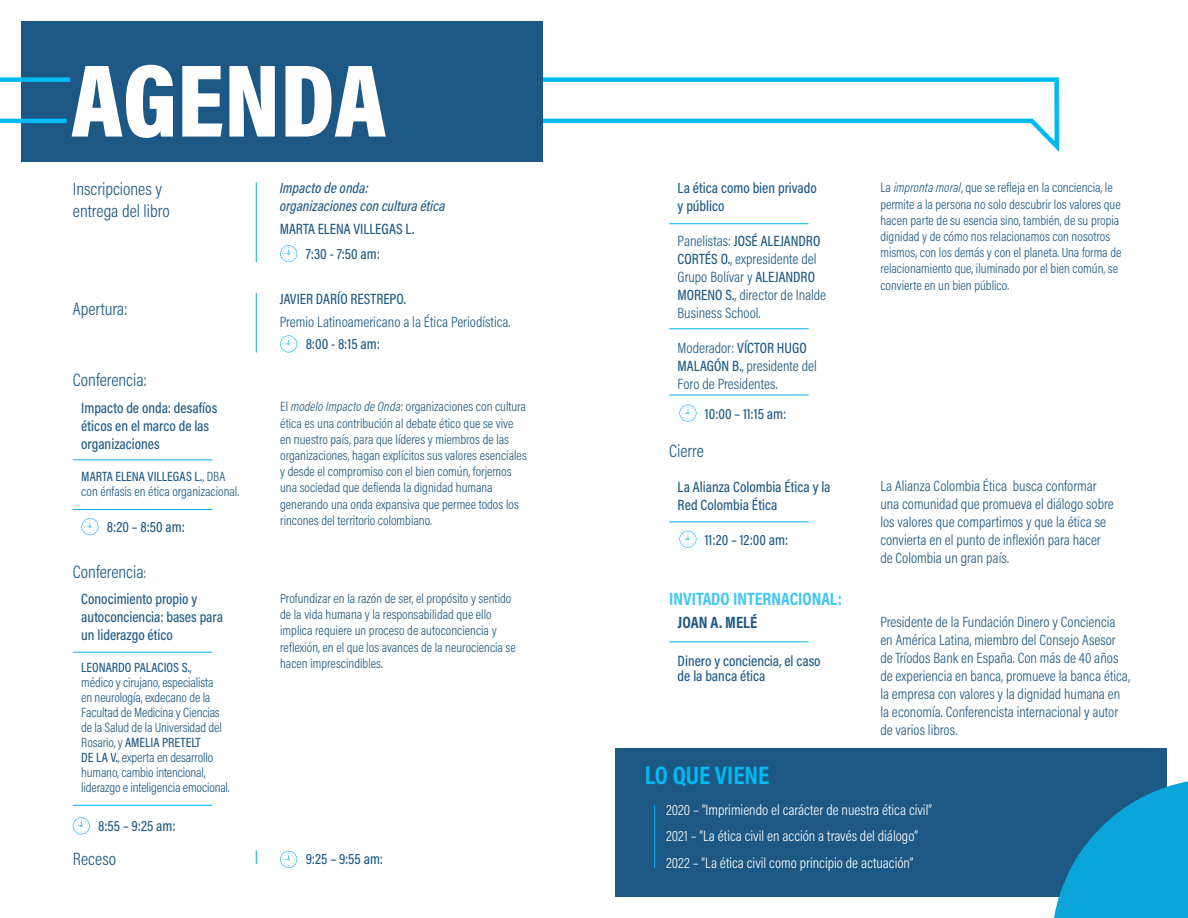
<style>
.page{position:relative;width:1188px;height:918px;background:#fff}
.page>*{position:absolute;margin:0;border:0;box-sizing:border-box;transform-origin:0 0}
.t1{font:900 104.55px "Acumin Pro Cond";color:#fff}
.t2{font:700 25.5px "Acumin Pro Cond";color:#00baf1}
.t3{font:300 18px/21.6px "Acumin Pro Cond";color:#1d5884}
.t4{font:700 18px "Acumin Pro Cond";color:#40c7f4}
.t5{font:700 16.5px "Acumin Pro Cond";color:#1d5884}
.t6{font:300 15px/18px "Acumin Pro Cond";color:#1d5884}
.t7{font:500 15px/18px "Acumin Pro Cond";color:#1d5884}
.t8{font:300 15px/26.5px "Acumin Pro Cond";color:#fff}
.t9{font:italic 500 15px/18px "Acumin Pro Cond";color:#1d5884}
.t10{font:300 13.5px/16.2px "Acumin Pro Cond";color:#1d5884}
.s1{font-weight:500}
.s2{font-size:15px}
.s3{font-style:italic}
</style>
<div class="page">
<hr style="left:669px;top:223px;width:140px;height:1px;background:#00aeef">
<hr style="left:669px;top:328px;width:140px;height:1px;background:#00aeef">
<hr style="left:669px;top:395px;width:140px;height:1px;background:#00aeef">
<hr style="left:669px;top:521px;width:140px;height:1px;background:#00aeef">
<hr style="left:669px;top:641px;width:140px;height:1px;background:#00aeef">
<svg style="left:679px;top:405px;width:17px;height:17px"></svg>
<svg style="left:679px;top:531px;width:17px;height:17px"></svg>
<svg style="left:543px;top:77px;width:517px;height:75px"></svg>
<div style="left:615px;top:749px;width:552px;height:148px;background:#1d5884"></div>
<hr style="left:654px;top:805px;width:1px;height:63px;background:#00aeef">
<svg style="left:1054px;top:781px;width:134px;height:137px"></svg>
<div style="left:21px;top:21px;width:522px;height:141px;background:#1d5884"></div>
<hr style="left:73px;top:459px;width:139px;height:1px;background:#00aeef">
<hr style="left:73px;top:509px;width:139px;height:1px;background:#00aeef">
<hr style="left:256px;top:182px;width:1px;height:80px;background:#00aeef">
<hr style="left:256px;top:293px;width:1px;height:59px;background:#00aeef">
<hr style="left:73px;top:652px;width:139px;height:1px;background:#00aeef">
<hr style="left:73px;top:805px;width:139px;height:1px;background:#00aeef">
<svg style="left:256px;top:851px;width:1px;height:13px"></svg>
<svg style="left:81px;top:518px;width:17px;height:17px"></svg>
<svg style="left:280px;top:245px;width:17px;height:17px"></svg>
<svg style="left:280px;top:851px;width:17px;height:17px"></svg>
<svg style="left:280px;top:335px;width:17px;height:17px"></svg>
<svg style="left:73px;top:817px;width:17px;height:17px"></svg>
<svg style="left:0;top:77px;width:71px;height:47px"></svg>
<h1 class="t1" style="left:71px;top:32px;width:317px">AGENDA</h1>
<h3 class="t3" style="left:73px;top:178px;width:98px">Inscripciones y entrega del libro</h3>
<h3 class="t3" style="left:73px;top:298px;width:56px">Apertura:</h3>
<h3 class="t3" style="left:73px;top:369px;width:76px">Conferencia:</h3>
<p class="t7" style="left:81px;top:398px;width:138px">Impacto de onda: desafíos éticos en el marco de las organizaciones</p>
<p class="t10" style="left:81px;top:468px;width:159px;line-height:15px"><span class="s1">MARTA ELENA VILLEGAS L.</span>, DBA con énfasis en ética organizacional.</p>
<p class="t7" style="left:107px;top:518px;width:79px">8:20 – 8:50 am:</p>
<h3 class="t3" style="left:73px;top:561px;width:75px">Conferencia<span class="s2">:</span></h3>
<p class="t7" style="left:81px;top:590px;width:143px">Conocimiento propio y autoconciencia: bases para un liderazgo ético</p>
<p class="t10" style="left:81px;top:660px;width:150px;line-height:15px"><span class="s1">LEONARDO PALACIOS S.</span>,<br>médico y cirujano, especialista<br>en neurología, exdecano de la<br>Facultad de Medicina y Ciencias de la Salud de la Universidad del<br>Rosario, y <span class="s1">AMELIA PRETELT<br>DE LA V.</span>, experta en desarrollo humano, cambio intencional, liderazgo e inteligencia emocional.</p>
<p class="t7" style="left:98px;top:817px;width:79px">8:55 – 9:25 am:</p>
<h3 class="t3" style="left:73px;top:847px;width:45px">Receso</h3>
<p class="t9" style="left:280px;top:179px;width:167px">Impacto de onda: organizaciones con cultura ética</p>
<p class="t7" style="left:280px;top:219px;width:136px">MARTA ELENA VILLEGAS L.</p>
<p class="t7" style="left:306px;top:245px;width:76px">7:30 - 7:50 am:</p>
<p class="t7" style="left:280px;top:290px;width:128px">JAVIER DARÍO RESTREPO.</p>
<p class="t6" style="left:280px;top:312px;width:232px">Premio Latinoamericano a la Ética Periodística.</p>
<p class="t7" style="left:306px;top:335px;width:76px">8:00 - 8:15 am:</p>
<p class="t10" style="left:280px;top:398px;width:248px">El <span class="s3">modelo Impacto de Onda</span>: organizaciones con cultura ética es una contribución al debate ético que se vive en nuestro país, para que líderes y miembros de las organizaciones, hagan explícitos sus valores esenciales y desde el compromiso con el bien común, forjemos una sociedad que defienda la dignidad humana generando una onda expansiva que permee todos los rincones del territorio colombiano.</p>
<p class="t10" style="left:280px;top:590px;width:237px">Profundizar en la razón de ser, el propósito y sentido de la vida humana y la responsabilidad que ello implica requiere un proceso de autoconciencia y reflexión, en el que los avances de la neurociencia se hacen imprescindibles.</p>
<p class="t7" style="left:306px;top:849px;width:79px">9:25 – 9:55 am:</p>
<p class="t7" style="left:678px;top:179px;width:141px">La ética como bien privado y público</p>
<p class="t6" style="left:678px;top:232px;width:150px">Panelistas: <span class="s1">JOSÉ ALEJANDRO<br>CORTÉS O.</span>, expresidente del<br>Grupo Bolívar y <span class="s1">ALEJANDRO<br>MORENO S.</span>, director de Inalde<br>Business School.</p>
<p class="t6" style="left:678px;top:339px;width:141px">Moderador: <span class="s1">VÍCTOR HUGO<br>MALAGÓN B.</span>, presidente del<br>Foro de Presidentes.</p>
<p class="t7" style="left:705px;top:404px;width:83px">10:00 – 11:15 am:</p>
<h3 class="t3" style="left:669px;top:440px;width:36px">Cierre</h3>
<p class="t7" style="left:678px;top:477px;width:154px">La Alianza Colombia Ética y la<br>Red Colombia Ética</p>
<p class="t7" style="left:705px;top:530px;width:85px">11:20 – 12:00 am:</p>
<h3 class="t4" style="left:669px;top:587px;width:174px">INVITADO INTERNACIONAL:</h3>
<p class="t5" style="left:678px;top:611px;width:81px">JOAN A. MELÉ</p>
<p class="t7" style="left:678px;top:653px;width:145px;line-height:15px">Dinero y conciencia, el caso de la banca ética</p>
<p class="t10" style="left:880px;top:179px;width:243px">La <span class="s3">impronta moral</span>, que se refleja en la conciencia, le permite a la persona no solo descubrir los valores que hacen parte de su esencia sino, también, de su propia dignidad y de cómo nos relacionamos con nosotros mismos, con los demás y con el planeta. Una forma de relacionamiento que, iluminado por el bien común, se convierte en un bien público.</p>
<p class="t6" style="left:880px;top:476px;width:235px">La Alianza Colombia Ética busca conformar una comunidad que promueva el diálogo sobre los valores que compartimos y que la ética se convierta en el punto de inflexión para hacer de Colombia un gran país.</p>
<p class="t6" style="left:880px;top:612px;width:251px">Presidente de la Fundación Dinero y Conciencia en América Latina, miembro del Consejo Asesor de Tríodos Bank en España. Con más de 40 años de experiencia en banca, promueve la banca ética, la empresa con valores y la dignidad humana en la economía. Conferencista internacional y autor de varios libros.</p>
<h2 class="t2" style="left:645px;top:759px;width:126px">LO QUE VIENE</h2>
<p class="t8" style="left:666px;top:796px;width:268px">2020 – “Imprimiendo el carácter de nuestra ética civil”<br>2021 – “La ética civil en acción a través del diálogo”<br>2022 – “La ética civil como principio de actuación”</p>
</div>
